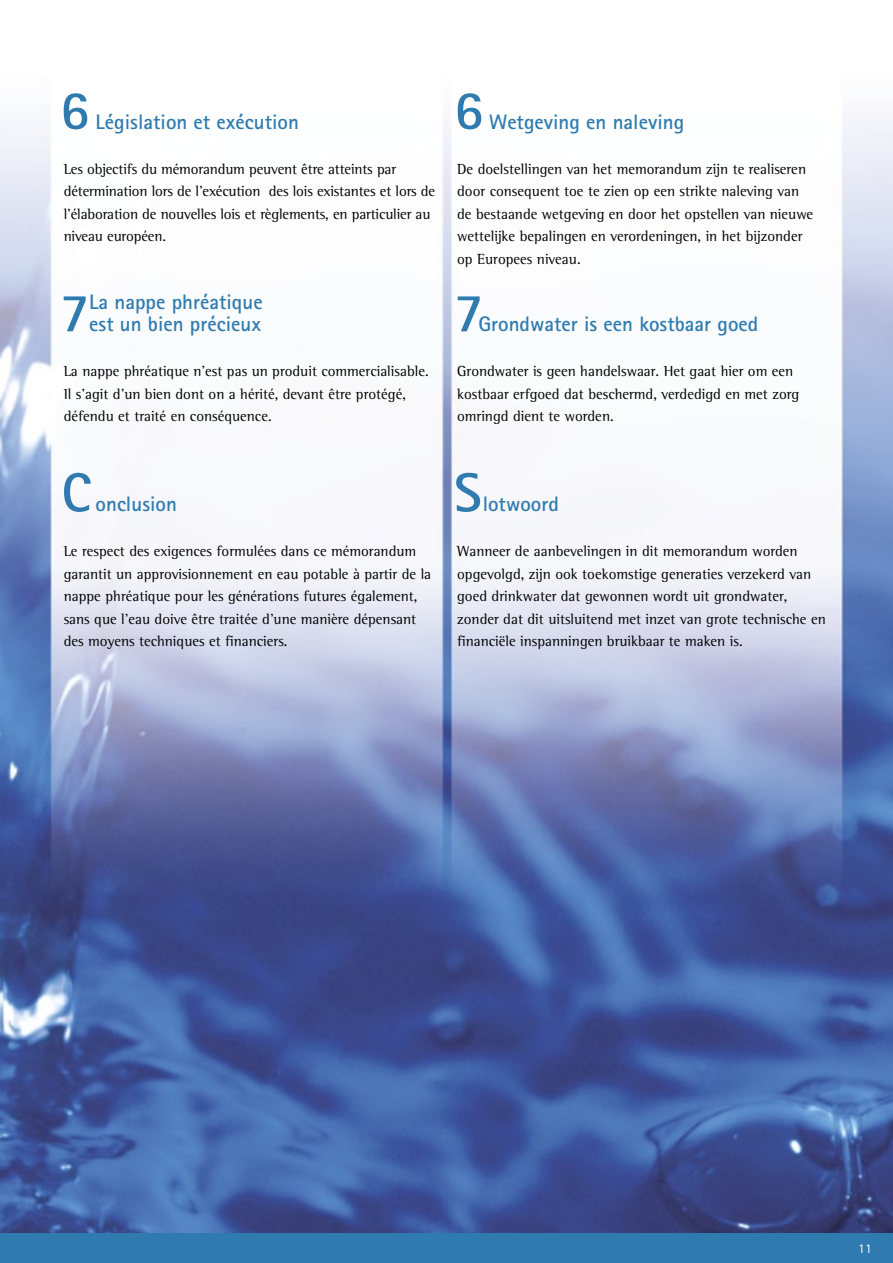
<style>
.page{position:relative;width:893px;height:1263px;background:#fff}
.page>*{position:absolute;margin:0;border:0;box-sizing:border-box;transform-origin:0 0}
.t1{font:700 55.05px "Rotis Sans Serif";color:#2f7baf}
.t2{font:700 21px/22.5px "Rotis Sans Serif";color:#2f7baf}
.t3{font:15px/22.5px "Rotis Semi Serif";color:#000}
.t4{font:13.5px "Rotis Sans Serif";color:#fff}
</style>
<div class="page">
<img style="left:0;top:119px;width:893px;height:1114px">
<div style="left:0;top:1233px;width:893px;height:30px;background:#2f7baf"></div>
<h1 class="t1" style="left:60px;top:75px;width:31px">6</h1>
<h1 class="t1" style="left:454px;top:75px;width:31px">6</h1>
<h2 class="t2" style="left:96px;top:110px;width:205px">Législation et exécution</h2>
<p class="t3" style="left:64px;top:157px;width:373px">Les objectifs du mémorandum peuvent être atteints par détermination lors de l’exécution des lois existantes et lors de l’élaboration de nouvelles lois et règlements, en particulier au niveau européen.</p>
<h2 class="t2" style="left:489px;top:110px;width:197px">Wetgeving en naleving</h2>
<p class="t3" style="left:457px;top:157px;width:358px">De doelstellingen van het memorandum zijn te realiseren door consequent toe te zien op een strikte naleving van de bestaande wetgeving en door het opstellen van nieuwe wettelijke bepalingen en verordeningen, in het bijzonder op Europees niveau.</p>
<h2 class="t2" style="left:89px;top:290px;width:175px">La nappe phréatique est un bien précieux</h2>
<p class="t3" style="left:64px;top:360px;width:366px">La nappe phréatique n’est pas un produit commercialisable.<br>Il s’agit d’un bien dont on a hérité, devant être protégé, défendu et traité en conséquence.</p>
<h1 class="t1" style="left:60px;top:278px;width:31px">7</h1>
<h1 class="t1" style="left:454px;top:278px;width:31px">7</h1>
<h2 class="t2" style="left:478px;top:313px;width:281px">Grondwater is een kostbaar goed</h2>
<p class="t3" style="left:457px;top:360px;width:344px">Grondwater is geen handelswaar. Het gaat hier om een kostbaar erfgoed dat beschermd, verdedigd en met zorg omringd dient te worden.</p>
<h1 class="t1" style="left:62px;top:458px;width:31px">C</h1>
<h1 class="t1" style="left:454px;top:458px;width:29px">S</h1>
<h2 class="t2" style="left:96px;top:493px;width:83px">onclusion</h2>
<p class="t3" style="left:64px;top:540px;width:369px">Le respect des exigences formulées dans ce mémorandum garantit un approvisionnement en eau potable à partir de la nappe phréatique pour les générations futures également, sans que l’eau doive être traitée d’une manière dépensant des moyens techniques et financiers.</p>
<h2 class="t2" style="left:483px;top:493px;width:78px">lotwoord</h2>
<p class="t3" style="left:457px;top:540px;width:370px">Wanneer de aanbevelingen in dit memorandum worden opgevolgd, zijn ook toekomstige generaties verzekerd van goed drinkwater dat gewonnen wordt uit grondwater, zonder dat dit uitsluitend met inzet van grote technische en financiële inspanningen bruikbaar te maken is.</p>
<p class="t4" style="left:858px;top:1240px;width:15px">11</p>
</div>
